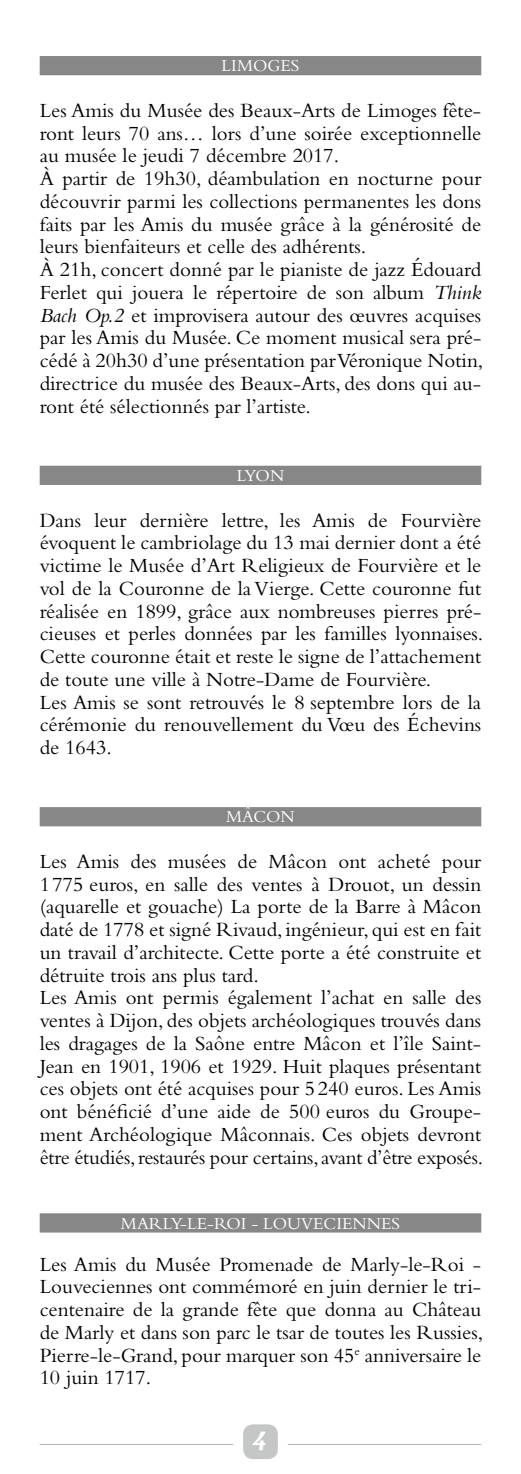
<style>
.page{position:relative;width:521px;height:1474px;background:#fff}
.page>*{position:absolute;margin:0;border:0;box-sizing:border-box;transform-origin:0 0}
.t1{font:700 31.5px "Matrix Script";color:#fff}
.t2{font:21px/22.8px "Bembo Std";color:#000}
.t3{font:17.5px "Bembo Std";color:#fff}
.s1{font-style:italic}
</style>
<div class="page">
<div style="left:243px;top:1424px;width:35px;height:34px;background:#c5c6c6;border-radius:10px"></div>
<hr style="left:40px;top:1444px;width:193px;height:1px;background:#b1b2b3">
<hr style="left:288px;top:1444px;width:193px;height:1px;background:#b1b2b3">
<div style="left:40px;top:56px;width:441px;height:19px;background:#868786"></div>
<div style="left:40px;top:466px;width:441px;height:19px;background:#868786"></div>
<div style="left:40px;top:807px;width:441px;height:19px;background:#868786"></div>
<div style="left:40px;top:1213px;width:441px;height:19px;background:#868786"></div>
<p class="t3" style="left:222px;top:56px;width:79px">LIMOGES</p>
<p class="t2" style="left:40px;top:98px;width:445px">Les Amis du Musée des Beaux-Arts de Limoges fête&shy;ront leurs 70 ans… lors d’une soirée exceptionnelle au musée le jeudi 7 décembre 2017.<br>À partir de 19h30, déambulation en nocturne pour découvrir parmi les collections permanentes les dons faits par les Amis du musée grâce à la générosité de leurs bienfaiteurs et celle des adhérents.<br>À 21h, concert donné par le pianiste de jazz Édouard Ferlet qui jouera le répertoire de son album <span class="s1">Think Bach Op.2</span> et improvisera autour des œuvres acquises par les Amis du Musée. Ce moment musical sera pré&shy;cédé à 20h30 d’une présentation par Véronique Notin, directrice du musée des Beaux-Arts, des dons qui au&shy;ront été sélectionnés par l’artiste.</p>
<p class="t3" style="left:237px;top:465px;width:49px">LYON</p>
<p class="t2" style="left:40px;top:508px;width:445px">Dans leur dernière lettre, les Amis de Fourvière évoquent le cambriolage du 13 mai dernier dont a été victime le Musée d’Art Religieux de Fourvière et le vol de la Couronne de la Vierge. Cette couronne fut réalisée en 1899, grâce aux nombreuses pierres pré&shy;cieuses et perles données par les familles lyonnaises.<br>Cette couronne était et reste le signe de l’attachement de toute une ville à Notre-Dame de Fourvière.<br>Les Amis se sont retrouvés le 8 septembre lors de la cérémonie du renouvellement du Vœu des Échevins de 1643.</p>
<p class="t3" style="left:226px;top:806px;width:70px">MÂCON</p>
<p class="t2" style="left:40px;top:849px;width:445px">Les Amis des musées de Mâcon ont acheté pour 1 775 euros, en salle des ventes à Drouot, un dessin (aquarelle et gouache) La porte de la Barre à Mâcon daté de 1778 et signé Rivaud, ingénieur, qui est en fait un travail d’architecte. Cette porte a été construite et détruite trois ans plus tard.<br>Les Amis ont permis également l’achat en salle des ventes à Dijon, des objets archéologiques trouvés dans les dragages de la Saône entre Mâcon et l’île Saint-Jean en 1901, 1906 et 1929. Huit plaques présentant ces objets ont été acquises pour 5 240 euros. Les Amis ont bénéficié d’une aide de 500 euros du Groupe&shy;ment Archéologique Mâconnais. Ces objets devront être étudiés, restaurés pour certains, avant d’être exposés.</p>
<p class="t3" style="left:121px;top:1212px;width:281px">MARLY-LE-ROI - LOUVECIENNES</p>
<p class="t2" style="left:40px;top:1252px;width:445px;text-align:justify">Les Amis du Musée Promenade de Marly-le-Roi - Louveciennes ont commémoré en juin dernier le tri&shy;centenaire de la grande fête que donna au Château de Marly et dans son parc le tsar de toutes les Russies, Pierre-le-Grand, pour marquer son 45<sup>e</sup> anniversaire le 10 juin 1717.</p>
<h1 class="t1" style="left:253px;top:1420px;width:17px">4</h1>
</div>
